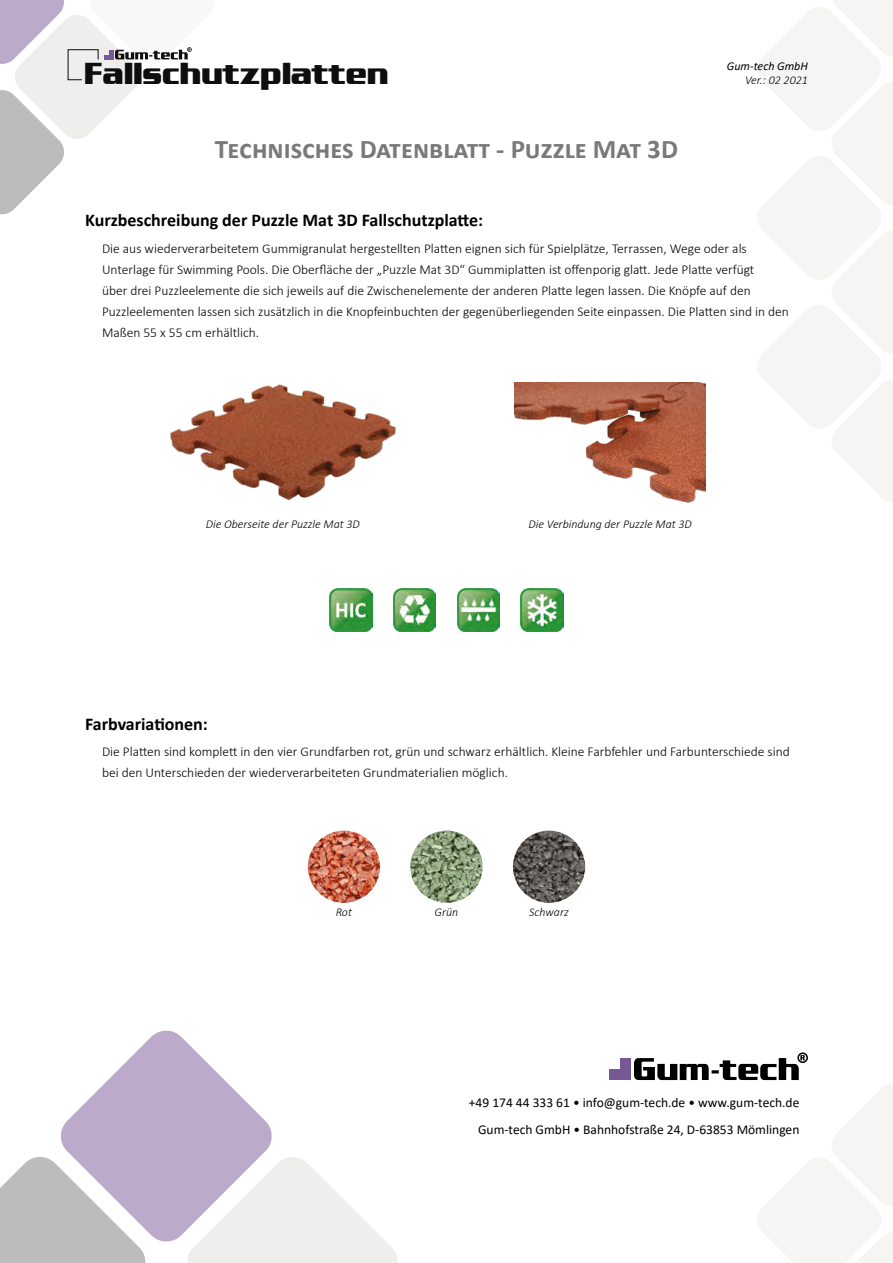
<style>
.page{position:relative;width:893px;height:1263px;background:#fff}
.page>*{position:absolute;margin:0;border:0;box-sizing:border-box;transform-origin:0 0}
.t1{font:700 30.3px "Enter Sansman";color:#0e0e0e}
.t2{font:700 27px "Calibri";color:#787978}
.t3{font:700 18px "Calibri";color:#000}
.t4{font:300 13.5px/21px "Calibri";color:#000}
.t5{font:13.5px/27px "Calibri";color:#000;text-align:right}
.t6{font:italic 300 12px "Calibri";color:#000}
.t7{font:italic 12px "Calibri";color:#000}
</style>
<div class="page">
<svg style="left:758px;top:0;width:135px;height:503px"></svg>
<svg style="left:61px;top:1030px;width:211px;height:212px;fill:#bbaac9"></svg>
<svg style="left:0;top:1155px;width:148px;height:108px"></svg>
<svg style="left:185px;top:1155px;width:213px;height:108px"></svg>
<svg style="left:634px;top:1052px;width:259px;height:211px"></svg>
<div style="left:620px;top:1058px;width:11px;height:10px;background:#785894"></div>
<div style="left:620px;top:1069px;width:11px;height:11px;background:#785894"></div>
<div style="left:609px;top:1069px;width:10px;height:11px;background:#785894"></div>
<svg style="left:0;top:0;width:192px;height:215px"></svg>
<img style="left:170px;top:384px;width:227px;height:117px">
<img style="left:515px;top:383px;width:191px;height:120px">
<img style="left:330px;top:589px;width:42px;height:42px">
<img style="left:393px;top:589px;width:43px;height:42px">
<img style="left:457px;top:589px;width:43px;height:42px">
<img style="left:521px;top:589px;width:42px;height:42px">
<img style="left:308px;top:830px;width:72px;height:73px;border-radius:36px">
<img style="left:410px;top:830px;width:73px;height:73px;border-radius:36px">
<img style="left:513px;top:830px;width:72px;height:73px;border-radius:36px">
<h1 class="t1" style="left:84px;top:56px;width:306px">Fallschutzplatten</h1>
<p class="t7" style="left:727px;top:57px;width:83px">Gum-tech GmbH</p>
<p class="t6" style="left:745px;top:73px;width:64px">Ver.: 02 2021</p>
<h2 class="t2" style="left:215px;top:130px;width:464px">Technisches Datenblatt - Puzzle Mat 3D</h2>
<h3 class="t3" style="left:85px;top:207px;width:400px">Kurzbeschreibung der Puzzle Mat 3D Fallschutzplatte:</h3>
<p class="t4" style="left:102px;top:237px;width:688px">Die aus wiederverarbeitetem Gummigranulat hergestellten Platten eignen sich für Spielplätze, Terrassen, Wege oder als Unterlage für Swimming Pools. Die Oberfläche der „Puzzle Mat 3D“ Gummiplatten ist offenporig glatt. Jede Platte verfügt<br>über drei Puzzleelemente die sich jeweils auf die Zwischenelemente der anderen Platte legen lassen. Die Knöpfe auf den Puzzleelementen lassen sich zusätzlich in die Knopfeinbuchten der gegenüberliegenden Seite einpassen. Die Platten sind in den Maßen 55 x 55 cm erhältlich.</p>
<p class="t6" style="left:206px;top:516px;width:156px">Die Oberseite der Puzzle Mat 3D</p>
<p class="t6" style="left:529px;top:516px;width:165px">Die Verbindung der Puzzle Mat 3D</p>
<h3 class="t3" style="left:85px;top:711px;width:124px">Farbvariationen:</h3>
<p class="t4" style="left:102px;top:741px;width:689px">Die Platten sind komplett in den vier Grundfarben rot, grün und schwarz erhältlich. Kleine Farbfehler und Farbunterschiede sind bei den Unterschieden der wiederverarbeiteten Grundmaterialien möglich.</p>
<p class="t6" style="left:336px;top:905px;width:18px">Rot</p>
<p class="t6" style="left:435px;top:905px;width:25px">Grün</p>
<p class="t6" style="left:529px;top:905px;width:41px">Schwarz</p>
<p class="t5" style="left:469px;top:1089px;width:332px">+49 174 44 333 61 • info@gum-tech.de • www.gum-tech.de<br>Gum-tech GmbH • Bahnhofstraße 24, D-63853 Mömlingen</p>
</div>
